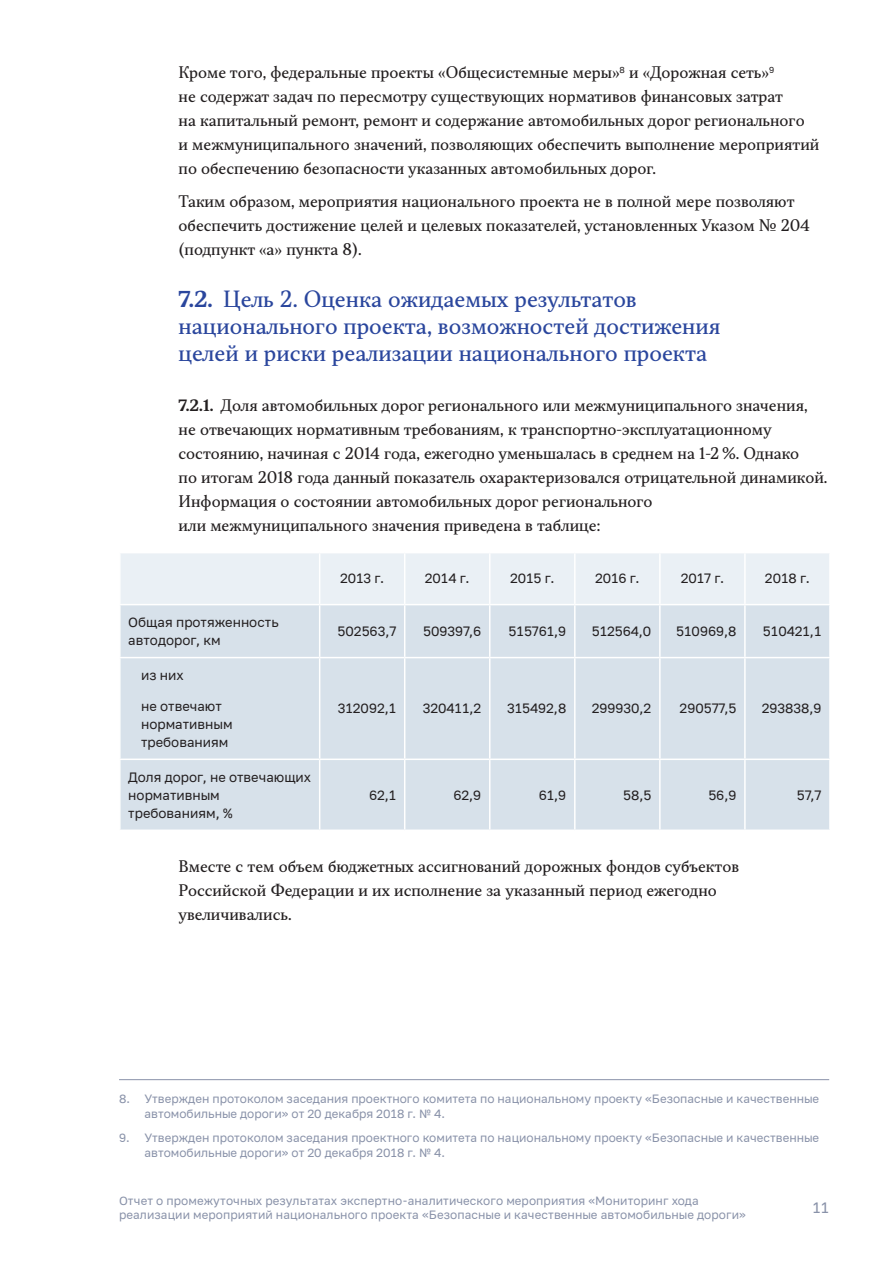
<style>
.page{position:relative;width:893px;height:1263px;background:#fff}
.page>*{position:absolute;margin:0;border:0;box-sizing:border-box;transform-origin:0 0}
.подзаголовок_H3{font:21px/27px "TT Jenevers";color:#2a469d}
.Текст___Абзац{font:15px/24px "TT Jenevers";color:#231f20}
.Текст___Абзац_с_отст{font:15px/24px "TT Jenevers";color:#231f20}
.t1{font:15px "PT Russia Text";color:#8992a9}
.Таблицы___Данные{font:13.5px "PT Russia Text";color:#231f20}
.Таблицы___Левая_коло{font:13.5px/18px "PT Russia Text";color:#231f20}
.Таблицы___Шапка{font:13.5px "PT Russia Text";color:#231f20}
.Cноска{font:12px/15px "PT Russia Text";color:#8992a9}
.s1{font-weight:700}
</style>
<div class="page">
<div style="left:121px;top:553px;width:708px;height:51px;background:#eaf0f5"></div>
<div style="left:121px;top:605px;width:708px;height:224px;background:#d7e1ea"></div>
<hr style="left:319px;top:553px;width:1px;height:51px;background:#fff">
<hr style="left:404px;top:553px;width:1px;height:51px;background:#fff">
<hr style="left:489px;top:553px;width:1px;height:51px;background:#fff">
<hr style="left:574px;top:553px;width:2px;height:51px;background:#fff">
<hr style="left:659px;top:553px;width:2px;height:51px;background:#fff">
<hr style="left:744px;top:553px;width:2px;height:51px;background:#fff">
<hr style="left:319px;top:605px;width:1px;height:52px;background:#fff">
<hr style="left:404px;top:605px;width:1px;height:52px;background:#fff">
<hr style="left:489px;top:605px;width:1px;height:52px;background:#fff">
<hr style="left:574px;top:605px;width:2px;height:52px;background:#fff">
<hr style="left:659px;top:605px;width:2px;height:52px;background:#fff">
<hr style="left:744px;top:605px;width:2px;height:52px;background:#fff">
<hr style="left:119px;top:657px;width:201px;height:1px;background:#fff">
<hr style="left:320px;top:657px;width:85px;height:1px;background:#fff">
<hr style="left:319px;top:658px;width:1px;height:100px;background:#fff">
<hr style="left:405px;top:657px;width:85px;height:1px;background:#fff">
<hr style="left:404px;top:658px;width:1px;height:100px;background:#fff">
<hr style="left:490px;top:657px;width:85px;height:1px;background:#fff">
<hr style="left:489px;top:658px;width:1px;height:100px;background:#fff">
<hr style="left:575px;top:657px;width:85px;height:1px;background:#fff">
<hr style="left:574px;top:658px;width:2px;height:100px;background:#fff">
<hr style="left:660px;top:657px;width:85px;height:1px;background:#fff">
<hr style="left:659px;top:658px;width:2px;height:100px;background:#fff">
<hr style="left:745px;top:657px;width:86px;height:1px;background:#fff">
<hr style="left:744px;top:658px;width:2px;height:100px;background:#fff">
<hr style="left:119px;top:758px;width:201px;height:2px;background:#fff">
<hr style="left:320px;top:758px;width:85px;height:2px;background:#fff">
<hr style="left:319px;top:760px;width:1px;height:69px;background:#fff">
<hr style="left:405px;top:758px;width:85px;height:2px;background:#fff">
<hr style="left:404px;top:760px;width:1px;height:69px;background:#fff">
<hr style="left:490px;top:758px;width:85px;height:2px;background:#fff">
<hr style="left:489px;top:760px;width:1px;height:69px;background:#fff">
<hr style="left:575px;top:758px;width:85px;height:2px;background:#fff">
<hr style="left:574px;top:760px;width:2px;height:69px;background:#fff">
<hr style="left:660px;top:758px;width:85px;height:2px;background:#fff">
<hr style="left:659px;top:760px;width:2px;height:69px;background:#fff">
<hr style="left:745px;top:758px;width:86px;height:2px;background:#fff">
<hr style="left:744px;top:760px;width:2px;height:69px;background:#fff">
<hr style="left:119px;top:1079px;width:710px;height:1px;background:#8992a9">
<p class="Текст___Абзац" style="left:179px;top:61px;width:642px">Кроме того, федеральные проекты «Общесистемные меры»<sup>8</sup> и «Дорожная сеть»<sup>9<br></sup>не содержат задач по пересмотру существующих нормативов финансовых затрат<br>на капитальный ремонт, ремонт и содержание автомобильных дорог регионального<br>и межмуниципального значений, позволяющих обеспечить выполнение мероприятий по обеспечению безопасности указанных автомобильных дорог.</p>
<p class="Текст___Абзац" style="left:179px;top:189px;width:632px">Таким образом, мероприятия национального проекта не в полной мере позволяют обеспечить достижение целей и целевых показателей, установленных Указом № 204 (подпункт «а» пункта 8).</p>
<h3 class="подзаголовок_H3" style="left:179px;top:286px;width:543px"><span class="s1">7.2.</span> Цель 2. Оценка ожидаемых результатов национального проекта, возможностей достижения целей и риски реализации национального проекта</h3>
<p class="Текст___Абзац_с_отст" style="left:179px;top:393px;width:650px"><span class="s1">7.2.1.</span> Доля автомобильных дорог регионального или межмуниципального значения, не отвечающих нормативным требованиям, к транспортно-эксплуатационному состоянию, начиная с 2014 года, ежегодно уменьшалась в среднем на 1-2 %. Однако<br>по итогам 2018 года данный показатель охарактеризовался отрицательной динамикой.<br>Информация о состоянии автомобильных дорог регионального<br>или межмуниципального значения приведена в таблице:</p>
<p class="Таблицы___Шапка" style="left:340px;top:571px;width:46px">2013 г.</p>
<p class="Таблицы___Шапка" style="left:425px;top:571px;width:46px">2014 г.</p>
<p class="Таблицы___Шапка" style="left:510px;top:571px;width:46px">2015 г.</p>
<p class="Таблицы___Шапка" style="left:595px;top:571px;width:46px">2016 г.</p>
<p class="Таблицы___Шапка" style="left:681px;top:571px;width:45px">2017 г.</p>
<p class="Таблицы___Шапка" style="left:765px;top:571px;width:46px">2018 г.</p>
<p class="Таблицы___Левая_коло" style="left:128px;top:613px;width:152px">Общая протяженность автодорог, км</p>
<p class="Таблицы___Данные" style="left:338px;top:623px;width:60px">502563,7</p>
<p class="Таблицы___Данные" style="left:423px;top:623px;width:59px">509397,6</p>
<p class="Таблицы___Данные" style="left:509px;top:623px;width:59px">515761,9</p>
<p class="Таблицы___Данные" style="left:592px;top:623px;width:61px">512564,0</p>
<p class="Таблицы___Данные" style="left:676px;top:623px;width:62px">510969,8</p>
<p class="Таблицы___Данные" style="left:763px;top:623px;width:60px">510421,1</p>
<p class="Таблицы___Левая_коло" style="left:141px;top:666px;width:44px">из них</p>
<p class="Таблицы___Левая_коло" style="left:141px;top:697px;width:93px">не отвечают нормативным требованиям</p>
<p class="Таблицы___Данные" style="left:338px;top:701px;width:60px">312092,1</p>
<p class="Таблицы___Данные" style="left:423px;top:701px;width:60px">320411,2</p>
<p class="Таблицы___Данные" style="left:507px;top:701px;width:61px">315492,8</p>
<p class="Таблицы___Данные" style="left:592px;top:701px;width:61px">299930,2</p>
<p class="Таблицы___Данные" style="left:680px;top:701px;width:58px">290577,5</p>
<p class="Таблицы___Данные" style="left:762px;top:701px;width:61px">293838,9</p>
<p class="Таблицы___Левая_коло" style="left:128px;top:768px;width:184px">Доля дорог, не отвечающих нормативным требованиям, %</p>
<p class="Таблицы___Данные" style="left:369px;top:787px;width:29px">62,1</p>
<p class="Таблицы___Данные" style="left:453px;top:787px;width:29px">62,9</p>
<p class="Таблицы___Данные" style="left:539px;top:787px;width:29px">61,9</p>
<p class="Таблицы___Данные" style="left:623px;top:787px;width:30px">58,5</p>
<p class="Таблицы___Данные" style="left:708px;top:787px;width:30px">56,9</p>
<p class="Таблицы___Данные" style="left:797px;top:787px;width:26px">57,7</p>
<p class="Текст___Абзац" style="left:179px;top:855px;width:562px">Вместе с тем объем бюджетных ассигнований дорожных фондов субъектов<br>Российской Федерации и их исполнение за указанный период ежегодно увеличивались.</p>
<p class="Cноска" style="left:145px;top:1091px;width:676px;text-indent:-26px">8. Утвержден протоколом заседания проектного комитета по национальному проекту «Безопасные и качественные автомобильные дороги» от 20 декабря 2018 г. № 4.</p>
<p class="Cноска" style="left:145px;top:1130px;width:676px;text-indent:-26px">9. Утвержден протоколом заседания проектного комитета по национальному проекту «Безопасные и качественные автомобильные дороги» от 20 декабря 2018 г. № 4.</p>
<p class="Cноска" style="left:119px;top:1194px;width:628px;line-height:13.5px">Отчет о промежуточных результатах экспертно-аналитического мероприятия «Мониторинг хода реализации мероприятий национального проекта «Безопасные и качественные автомобильные дороги»</p>
<p class="t1" style="left:813px;top:1199px;width:18px">11</p>
</div>
